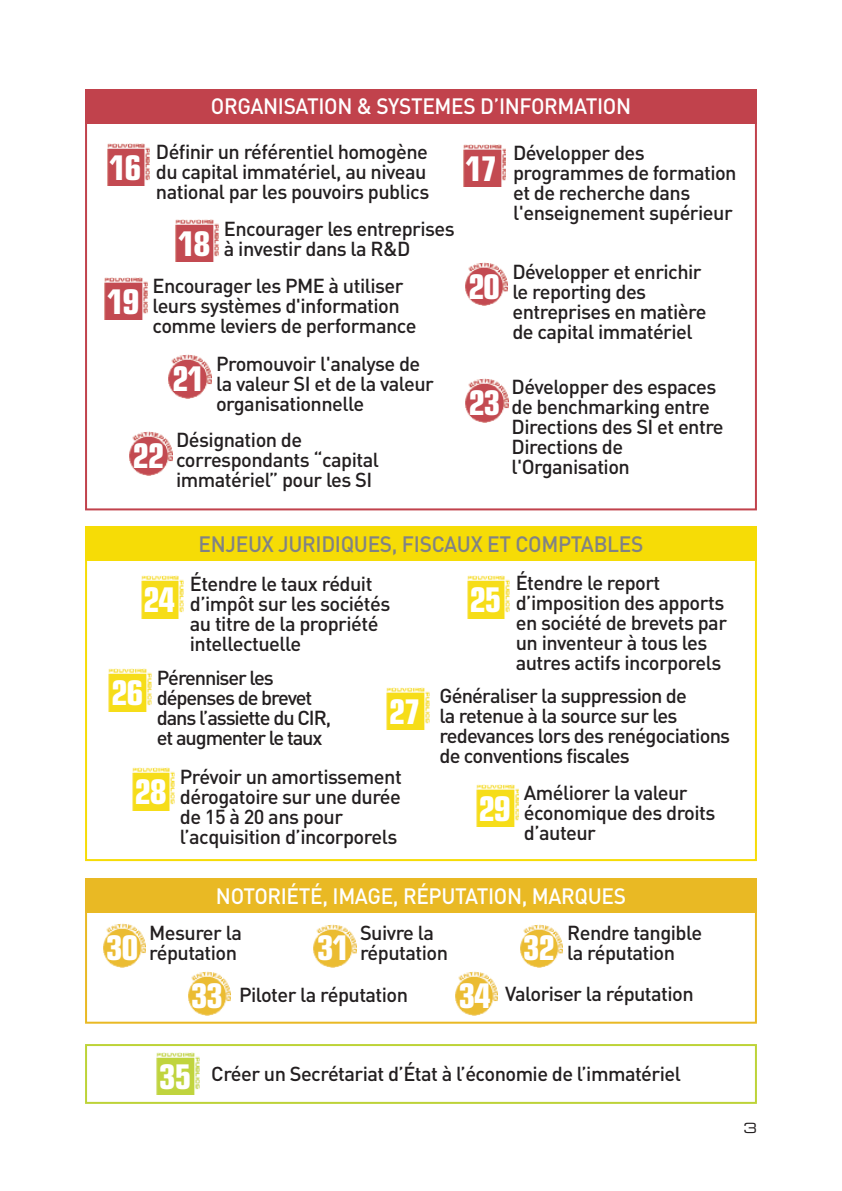
<style>
.page{position:relative;width:842px;height:1191px;background:#fff}
.page>*{position:absolute;margin:0;border:0;box-sizing:border-box;transform-origin:0 0}
.t1{font:700 condensed 34px "Eurostile";letter-spacing:-.05em;color:#fff}
.t2{font:500 22px "DIN";letter-spacing:-.015em;color:#fff;scale:.95 1}
.t3{font:500 22px "DIN";letter-spacing:-.015em;color:#808285;scale:.95 1}
.t4{font:500 20px/20px "DIN";letter-spacing:-.03em;color:#231f20}
.t5{font:500 20px/20px "DIN";letter-spacing:-.055em;color:#231f20}
.t6{font:14px "Eurostile Extended Two";color:#231f20}
</style>
<div class="page">
<div style="left:85px;top:904px;width:672px;height:119px;border:2px solid #e9b924"></div>
<div style="left:85px;top:1044px;width:672px;height:59px;border:2px solid #bdd338"></div>
<div style="left:85px;top:527px;width:672px;height:34px;background:#f6dc06"></div>
<div style="left:85px;top:879px;width:672px;height:34px;background:#e9b924"></div>
<div style="left:85px;top:89px;width:672px;height:34px;background:#c1424c"></div>
<img style="left:107px;top:144px;width:43px;height:42px">
<img style="left:463px;top:144px;width:43px;height:42px">
<img style="left:176px;top:220px;width:42px;height:42px">
<img style="left:105px;top:277px;width:43px;height:42px">
<img style="left:141px;top:576px;width:43px;height:42px">
<img style="left:109px;top:669px;width:43px;height:42px">
<img style="left:132px;top:768px;width:43px;height:42px">
<img style="left:157px;top:1052px;width:42px;height:43px">
<img style="left:476px;top:784px;width:43px;height:42px">
<img style="left:386px;top:687px;width:43px;height:43px">
<img style="left:467px;top:576px;width:43px;height:42px">
<img style="left:465px;top:262px;width:43px;height:44px">
<img style="left:168px;top:355px;width:43px;height:43px">
<img style="left:129px;top:432px;width:43px;height:43px">
<img style="left:103px;top:924px;width:43px;height:43px">
<img style="left:188px;top:972px;width:42px;height:43px">
<img style="left:455px;top:972px;width:43px;height:43px">
<img style="left:313px;top:924px;width:43px;height:43px">
<img style="left:520px;top:924px;width:43px;height:43px">
<img style="left:465px;top:379px;width:43px;height:43px">
<p class="t2" style="left:211px;top:94px;width:444px">ORGANISATION &amp; SYSTEMES D’INFORMATION</p>
<p class="t4" style="left:156px;top:142px;width:275px">Définir un référentiel homogène du capital immatériel, au niveau national par les pouvoirs publics</p>
<p class="t4" style="left:513px;top:143px;width:225px">Développer des programmes de formation et de recherche dans l'enseignement supérieur</p>
<p class="t4" style="left:224px;top:219px;width:232px">Encourager les entreprises à investir dans la R&amp;D</p>
<p class="t4" style="left:153px;top:276px;width:265px">Encourager les PME à utiliser leurs systèmes d'information comme leviers de performance</p>
<h1 class="t1" style="left:109px;top:155px;width:34px">16</h1>
<h1 class="t1" style="left:465px;top:156px;width:34px">17</h1>
<h1 class="t1" style="left:178px;top:231px;width:34px">18</h1>
<p class="t4" style="left:512px;top:262px;width:196px">Développer et enrichir le reporting des entreprises en matière de capital immatériel</p>
<p class="t4" style="left:512px;top:377px;width:214px">Développer des espaces de benchmarking entre<br>Directions des SI et entre<br>Directions de l'Organisation</p>
<h1 class="t1" style="left:468px;top:274px;width:34px">20</h1>
<h1 class="t1" style="left:107px;top:289px;width:34px">19</h1>
<p class="t4" style="left:216px;top:354px;width:219px">Promouvoir l'analyse de la valeur SI et de la valeur organisationnelle</p>
<p class="t4" style="left:176px;top:430px;width:204px">Désignation de correspondants “capital immatériel” pour les SI</p>
<h1 class="t1" style="left:172px;top:366px;width:34px">21</h1>
<h1 class="t1" style="left:468px;top:390px;width:34px">23</h1>
<h1 class="t1" style="left:133px;top:443px;width:34px">22</h1>
<p class="t3" style="left:199px;top:531px;width:470px">ENJEUX JURIDIQUES, FISCAUX ET COMPTABLES</p>
<p class="t4" style="left:190px;top:574px;width:202px">Étendre le taux réduit d’impôt sur les sociétés au titre de la propriété intellectuelle</p>
<p class="t4" style="left:516px;top:573px;width:213px">Étendre le report d’imposition des apports en société de brevets par un inventeur à tous les autres actifs incorporels</p>
<h1 class="t1" style="left:143px;top:588px;width:34px">24</h1>
<h1 class="t1" style="left:469px;top:588px;width:34px">25</h1>
<p class="t5" style="left:157px;top:668px;width:176px">Pérenniser les dépenses de brevet dans l’assiette du CIR, et augmenter le taux</p>
<h1 class="t1" style="left:111px;top:680px;width:34px">26</h1>
<p class="t4" style="left:439px;top:686px;width:292px">Généraliser la suppression de<br>la retenue à la source sur les redevances lors des renégociations de conventions fiscales</p>
<h1 class="t1" style="left:389px;top:699px;width:34px">27</h1>
<h1 class="t1" style="left:134px;top:779px;width:34px">28</h1>
<p class="t4" style="left:180px;top:767px;width:223px">Prévoir un amortissement dérogatoire sur une durée de 15 à 20 ans pour l’acquisition d’incorporels</p>
<h1 class="t1" style="left:479px;top:796px;width:34px">29</h1>
<p class="t4" style="left:524px;top:782px;width:193px">Améliorer la valeur économique des droits d’auteur</p>
<p class="t2" style="left:216px;top:883px;width:433px">NOTORIÉTÉ, IMAGE, RÉPUTATION, MARQUES</p>
<h1 class="t1" style="left:106px;top:935px;width:34px">30</h1>
<p class="t4" style="left:149px;top:923px;width:94px">Mesurer la réputation</p>
<p class="t4" style="left:360px;top:922px;width:89px">Suivre la réputation</p>
<p class="t4" style="left:567px;top:922px;width:136px">Rendre tangible la réputation</p>
<p class="t4" style="left:239px;top:984px;width:171px">Piloter la réputation</p>
<p class="t4" style="left:505px;top:984px;width:190px">Valoriser la réputation</p>
<h1 class="t1" style="left:317px;top:936px;width:34px">31</h1>
<h1 class="t1" style="left:523px;top:936px;width:34px">32</h1>
<h1 class="t1" style="left:191px;top:983px;width:34px">33</h1>
<h1 class="t1" style="left:459px;top:983px;width:34px">34</h1>
<h1 class="t1" style="left:159px;top:1064px;width:34px">35</h1>
<p class="t4" style="left:211px;top:1063px;width:471px">Créer un Secrétariat d’État à l’économie de l’immatériel</p>
<p class="t6" style="left:743px;top:1123px;width:15px">3</p>
</div>
